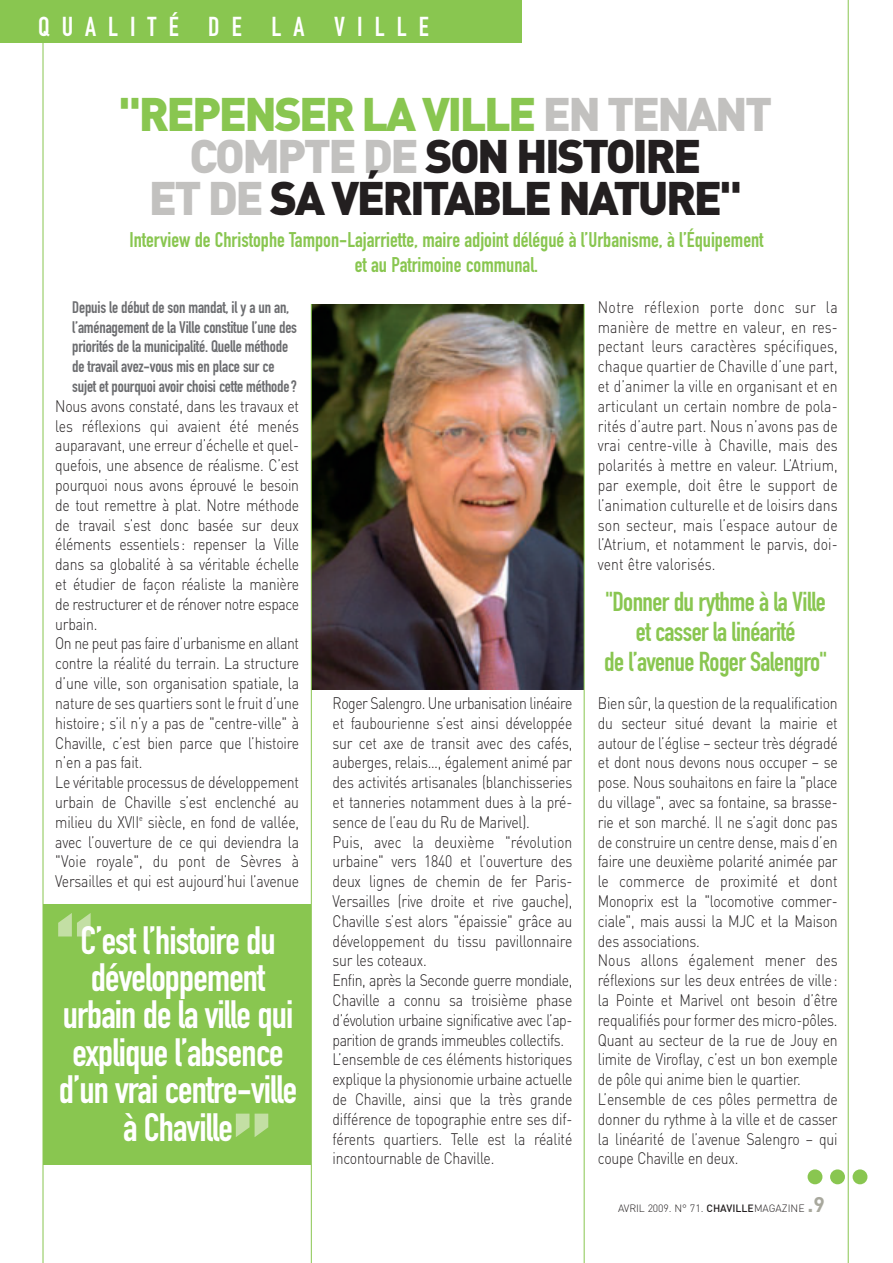
<style>
.page{position:relative;width:893px;height:1263px;background:#fff}
.page>*{position:absolute;margin:0;border:0;box-sizing:border-box;transform-origin:0 0}
.t1{font:134.1px "DIN Engschrift";color:#c3dfa4}
.t2{font:900 46.5px/42px "DIN";letter-spacing:-.055em;color:#231f20;text-align:center}
.t3{font:39px/37.5px "DIN Engschrift";letter-spacing:-.02em;color:#fff;text-align:center}
.t4{font:27px/30px "DIN Engschrift";letter-spacing:-.02em;color:#89c650;text-align:center}
.t5{font:27px "DIN Engschrift";letter-spacing:.445em;color:#fff}
.t6{font:21px/24.8px "DIN Engschrift";color:#89c650;text-align:center}
.t7{font:300 16.5px/19.8px "DIN";letter-spacing:-.015em;color:#231f20;scale:.85 1}
.t8{font:16.5px/19.8px "DIN Engschrift";letter-spacing:-.01em;color:#6c6d70}
.t9{font:300 10.5px "DIN";letter-spacing:-.01em;color:#231f20}
.s1{color:#89c650}
.s2{color:#c2c1bf}
.s3{font-weight:500}
.s4{font-weight:700;font-size:21px;color:#a8a89d}
</style>
<div class="page">
<div style="left:0;top:0;width:521px;height:43px;background:#89c650"></div>
<hr style="left:848px;top:0;width:1px;height:1263px;background:#89c650">
<hr style="left:43px;top:40px;width:1px;height:1223px;background:#89c650">
<img style="left:312px;top:304px;width:272px;height:385px">
<div style="left:43px;top:905px;width:268px;height:260px;background:#89c650"></div>
<hr style="left:311px;top:304px;width:1px;height:959px;background:#89c650">
<hr style="left:584px;top:304px;width:1px;height:959px;background:#89c650">
<div style="left:808px;top:1169px;width:14px;height:15px;background:#89c650;border-radius:50%"></div>
<div style="left:830px;top:1169px;width:15px;height:15px;background:#89c650;border-radius:50%"></div>
<div style="left:853px;top:1169px;width:14px;height:15px;background:#89c650;border-radius:50%"></div>
<h3 class="t5" style="left:38px;top:17px;width:392px">QUALITÉ DE LA VILLE</h3>
<h2 class="t2" style="left:119px;top:94px;width:655px"><span class="s1">"REPENSER LA VILLE</span> <span class="s2">EN TENANT<br>COMPTE DE</span> SON HISTOIRE<br><span class="s2">ET DE</span> SA VÉRITABLE NATURE"</h2>
<p class="t6" style="left:129px;top:230px;width:636px">Interview de Christophe Tampon-Lajarriette, maire adjoint délégué à l’Urbanisme, à l’Équipement et au Patrimoine communal.</p>
<p class="t8" style="left:72px;top:299px;width:226px">Depuis le début de son mandat, il y a un an, l’aménagement de la Ville constitue l’une des priorités de la municipalité. Quelle méthode de travail avez-vous mis en place sur ce sujet et pourquoi avoir choisi cette méthode?</p>
<p class="t7" style="left:55px;top:396px;width:288px">Nous avons constaté, dans les travaux et les réflexions qui avaient été menés auparavant, une erreur d’échelle et quel&shy;quefois, une absence de réalisme. C’est pourquoi nous avons éprouvé le besoin de tout remettre à plat. Notre méthode de travail s’est donc basée sur deux éléments essentiels: repenser la Ville dans sa globalité à sa véritable échelle et étudier de façon réaliste la manière de restructurer et de rénover notre espace urbain.<br>On ne peut pas faire d’urbanisme en allant contre la réalité du terrain. La structure d’une ville, son organisation spatiale, la nature de ses quartiers sont le fruit d’une histoire; s’il n’y a pas de "centre-ville" à Chaville, c’est bien parce que l’histoire n’en a pas fait.<br>Le véritable processus de développement urbain de Chaville s’est enclenché au milieu du XVII<sup>e</sup> siècle, en fond de vallée, avec l’ouverture de ce qui deviendra la "Voie royale", du pont de Sèvres à Versailles et qui est aujourd’hui l’avenue</p>
<h1 class="t1" style="left:56px;top:913px;width:39px">“</h1>
<h3 class="t3" style="left:59px;top:925px;width:240px">C’est l’histoire du développement urbain de la ville qui explique l’absence d’un vrai centre-ville à Chaville</h3>
<h1 class="t1" style="left:233px;top:1114px;width:39px">”</h1>
<p class="t7" style="left:333px;top:693px;width:284px">Roger Salengro. Une urbanisation linéaire et faubourienne s’est ainsi développée sur cet axe de transit avec des cafés, auberges, relais…, également animé par des activités artisanales (blanchisseries et tanneries notamment dues à la pré&shy;sence de l’eau du Ru de Marivel).<br>Puis, avec la deuxième "révolution urbaine" vers 1840 et l’ouverture des deux lignes de chemin de fer Paris-Versailles (rive droite et rive gauche), Chaville s’est alors "épaissie" grâce au développement du tissu pavillonnaire sur les coteaux.<br>Enfin, après la Seconde guerre mondiale, Chaville a connu sa troisième phase d’évolution urbaine significative avec l’ap&shy;parition de grands immeubles collectifs.<br>L’ensemble de ces éléments historiques explique la physionomie urbaine actuelle de Chaville, ainsi que la très grande différence de topographie entre ses dif&shy;férents quartiers. Telle est la réalité incontournable de Chaville.</p>
<p class="t7" style="left:598px;top:297px;width:284px;text-align:justify">Notre réflexion porte donc sur la manière de mettre en valeur, en res&shy;pectant leurs caractères spécifiques, chaque quartier de Chaville d’une part, et d’animer la ville en organisant et en articulant un certain nombre de pola&shy;rités d’autre part. Nous n’avons pas de vrai centre-ville à Chaville, mais des polarités à mettre en valeur. L’Atrium, par exemple, doit être le support de l’animation culturelle et de loisirs dans son secteur, mais l’espace autour de l’Atrium, et notamment le parvis, doi&shy;vent être valorisés.</p>
<h3 class="t4" style="left:604px;top:589px;width:224px">"Donner du rythme à la Ville et casser la linéarité<br>de l’avenue Roger Salengro"</h3>
<p class="t7" style="left:598px;top:693px;width:284px">Bien sûr, la question de la requalification du secteur situé devant la mairie et autour de l’église – secteur très dégradé et dont nous devons nous occuper – se pose. Nous souhaitons en faire la "place du village", avec sa fontaine, sa brasse&shy;rie et son marché. Il ne s’agit donc pas de construire un centre dense, mais d’en faire une deuxième polarité animée par le commerce de proximité et dont Monoprix est la "locomotive commer&shy;ciale", mais aussi la MJC et la Maison des associations.<br>Nous allons également mener des réflexions sur les deux entrées de ville: la Pointe et Marivel ont besoin d’être requalifiés pour former des micro-pôles.<br>Quant au secteur de la rue de Jouy en limite de Viroflay, c’est un bon exemple de pôle qui anime bien le quartier.<br>L’ensemble de ces pôles permettra de donner du rythme à la ville et de casser la linéarité de l’avenue Salengro – qui coupe Chaville en deux.</p>
<p class="t9" style="left:618px;top:1202px;width:208px">AVRIL 2009. N° 71. <span class="s3">CHAVILLE</span>MAGAZINE <span class="s4">.9</span></p>
</div>
